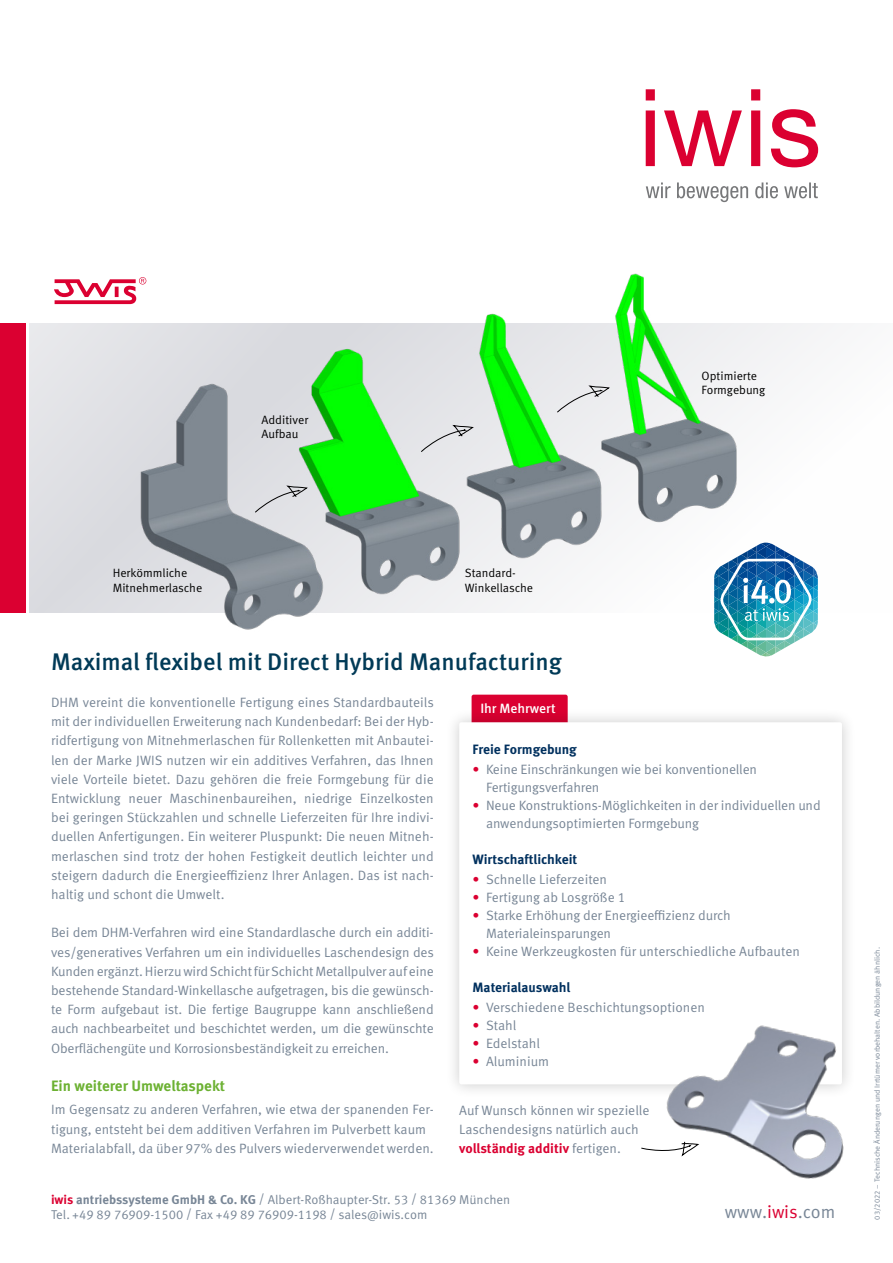
<style>
.page{position:relative;width:893px;height:1263px;background:#fff}
.page>*{position:absolute;margin:0;border:0;box-sizing:border-box;transform-origin:0 0}
.t1{font:500 24px "Meta OT";color:#003a57}
.t2{font:18px "Meta OT";color:#788696}
.t3{font:700 15px "Meta OT";color:#6cb132}
.t4{font:13.5px/19.2px "Meta OT";letter-spacing:-.01em;color:#788696}
.t5{font:700 13.5px "Meta OT";letter-spacing:-.005em;color:#00305e}
.t6{font:500 13.5px "Meta OT";letter-spacing:-.005em;color:#fff}
.t7{font:12.75px/15.3px "Meta OT";color:#788696}
.t8{font:12px/14.4px "Meta OT";color:#000}
.t9{font:7.5px "Meta OT";color:#788696}
.s1{color:#db0031}
.s2{font-weight:700;color:#db0031}
.s3{font-weight:700}
</style>
<div class="page">
<svg style="left:29px;top:323px;width:796px;height:289px"></svg>
<div style="left:0;top:323px;width:26px;height:289px;background:#db0031"></div>
<svg style="left:54px;top:277px;width:92px;height:27px"></svg>
<img style="left:132px;top:339px;width:161px;height:291px">
<img style="left:293px;top:323px;width:171px;height:294px">
<img style="left:463px;top:313px;width:148px;height:264px">
<img style="left:595px;top:273px;width:147px;height:267px">
<img style="left:714px;top:543px;width:104px;height:114px">
<div style="left:472px;top:695px;width:96px;height:41px;background:#db0031;border-radius:2px"></div>
<div style="left:445px;top:708px;width:411px;height:391px;background:#000;opacity:.2"></div>
<div style="left:459px;top:722px;width:383px;height:362px;background:#fff;border-radius:2px"></div>
<svg style="left:254px;top:478px;width:61px;height:35px;background:#d5d6d9"></svg>
<svg style="left:420px;top:417px;width:61px;height:36px;background:#dbdcdf"></svg>
<svg style="left:556px;top:378px;width:61px;height:35px;background:#e0e0e3"></svg>
<img style="left:646px;top:1009px;width:210px;height:170px">
<svg style="left:641px;top:1141px;width:68px;height:28px"></svg>
<svg style="left:646px;top:182px;width:172px;height:20px"></svg>
<svg style="left:646px;top:89px;width:172px;height:78px"></svg>
<p class="t8" style="left:261px;top:413px;width:48px">Additiver<br>Aufbau</p>
<p class="t8" style="left:702px;top:369px;width:65px">Optimierte<br>Formgebung</p>
<p class="t8" style="left:113px;top:566px;width:91px">Herkömmliche<br>Mitnehmerlasche</p>
<p class="t8" style="left:465px;top:566px;width:70px">Standard-<br>Winkellasche</p>
<h1 class="t1" style="left:51px;top:647px;width:512px">Maximal flexibel mit Direct Hybrid Manufacturing</h1>
<p class="t4" style="left:51px;top:693px;width:384px;text-align:justify">DHM vereint die konventionelle Fertigung eines Standardbauteils mit der individuellen Erweiterung nach Kundenbedarf: Bei der Hyb&shy;ridfertigung von Mitnehmerlaschen für Rollenketten mit Anbautei&shy;len der Marke JWIS nutzen wir ein additives Verfahren, das Ihnen viele Vorteile bietet. Dazu gehören die freie Formgebung für die Entwicklung neuer Maschinenbaureihen, niedrige Einzelkosten bei geringen Stückzahlen und schnelle Lieferzeiten für Ihre indivi&shy;duellen Anfertigungen. Ein weiterer Pluspunkt: Die neuen Mitneh&shy;merlaschen sind trotz der hohen Festigkeit deutlich leichter und steigern dadurch die Energieeffizienz Ihrer Anlagen. Das ist nach&shy;haltig und schont die Umwelt.</p>
<p class="t4" style="left:51px;top:923px;width:384px;text-align:justify">Bei dem DHM-Verfahren wird eine Standardlasche durch ein additi&shy;ves/generatives Verfahren um ein individuelles Laschendesign des Kunden ergänzt. Hierzu wird Schicht für Schicht Metallpulver auf eine bestehende Standard-Winkellasche aufgetragen, bis die gewünsch&shy;te Form aufgebaut ist. Die fertige Baugruppe kann anschließend auch nachbearbeitet und beschichtet werden, um die gewünschte Oberflächengüte und Korrosionsbeständigkeit zu erreichen.</p>
<p class="t3" style="left:51px;top:1076px;width:176px">Ein weiterer Umweltaspekt</p>
<p class="t4" style="left:51px;top:1100px;width:384px">Im Gegensatz zu anderen Verfahren, wie etwa der spanenden Fer&shy;tigung, entsteht bei dem additiven Verfahren im Pulverbett kaum<br>Materialabfall, da über 97% des Pulvers wiederverwendet werden.</p>
<p class="t6" style="left:480px;top:700px;width:77px">Ihr Mehrwert</p>
<p class="t5" style="left:472px;top:740px;width:106px">Freie Formgebung</p>
<p class="t4" style="left:486px;top:760px;width:273px;line-height:18px;text-indent:-14px"><span class="s1">•</span> Keine Einschränkungen wie bei konventionellen<br>Fertigungsverfahren</p>
<p class="t4" style="left:486px;top:796px;width:336px;line-height:18px;text-indent:-14px"><span class="s1">•</span> Neue Konstruktions-Möglichkeiten in der individuellen und anwendungsoptimierten Formgebung</p>
<p class="t5" style="left:472px;top:851px;width:106px">Wirtschaftlichkeit</p>
<p class="t4" style="left:472px;top:870px;width:136px"><span class="s1">•</span> Schnelle Lieferzeiten</p>
<p class="t4" style="left:472px;top:888px;width:154px"><span class="s1">•</span> Fertigung ab Losgröße 1</p>
<p class="t4" style="left:486px;top:906px;width:246px;line-height:18px;text-indent:-14px"><span class="s1">•</span> Starke Erhöhung der Energieeffizienz durch<br>Materialeinsparungen</p>
<p class="t4" style="left:472px;top:942px;width:329px"><span class="s1">•</span> Keine Werkzeugkosten für unterschiedliche Aufbauten</p>
<p class="t5" style="left:472px;top:979px;width:99px">Materialauswahl</p>
<p class="t4" style="left:472px;top:998px;width:234px"><span class="s1">•</span> Verschiedene Beschichtungsoptionen</p>
<p class="t4" style="left:472px;top:1016px;width:45px"><span class="s1">•</span> Stahl</p>
<p class="t4" style="left:472px;top:1034px;width:69px"><span class="s1">•</span> Edelstahl</p>
<p class="t4" style="left:472px;top:1052px;width:78px"><span class="s1">•</span> Aluminium</p>
<p class="t4" style="left:459px;top:1100px;width:192px">Auf Wunsch können wir spezielle<br>Laschendesigns natürlich auch <span class="s2">vollständig additiv</span> fertigen.</p>
<p class="t7" style="left:51px;top:1192px;width:461px"><span class="s2">iwis</span> <span class="s3">antriebssysteme GmbH &amp; Co. KG</span> / Albert-Roßhaupter-Str. 53 / 81369 München<br>Tel. +49 89 76909-1500 / Fax +49 89 76909-1198 / sales@iwis.com</p>
<h2 class="t2" style="left:725px;top:1200px;width:112px">www.<span class="s1">iwis</span>.com</h2>
<p class="t9" style="left:873px;top:1219px;width:274px;rotate:-90deg">03/2022 – Technische Änderungen und Irrtümer vorbehalten. Abbildungen ähnlich.</p>
</div>
